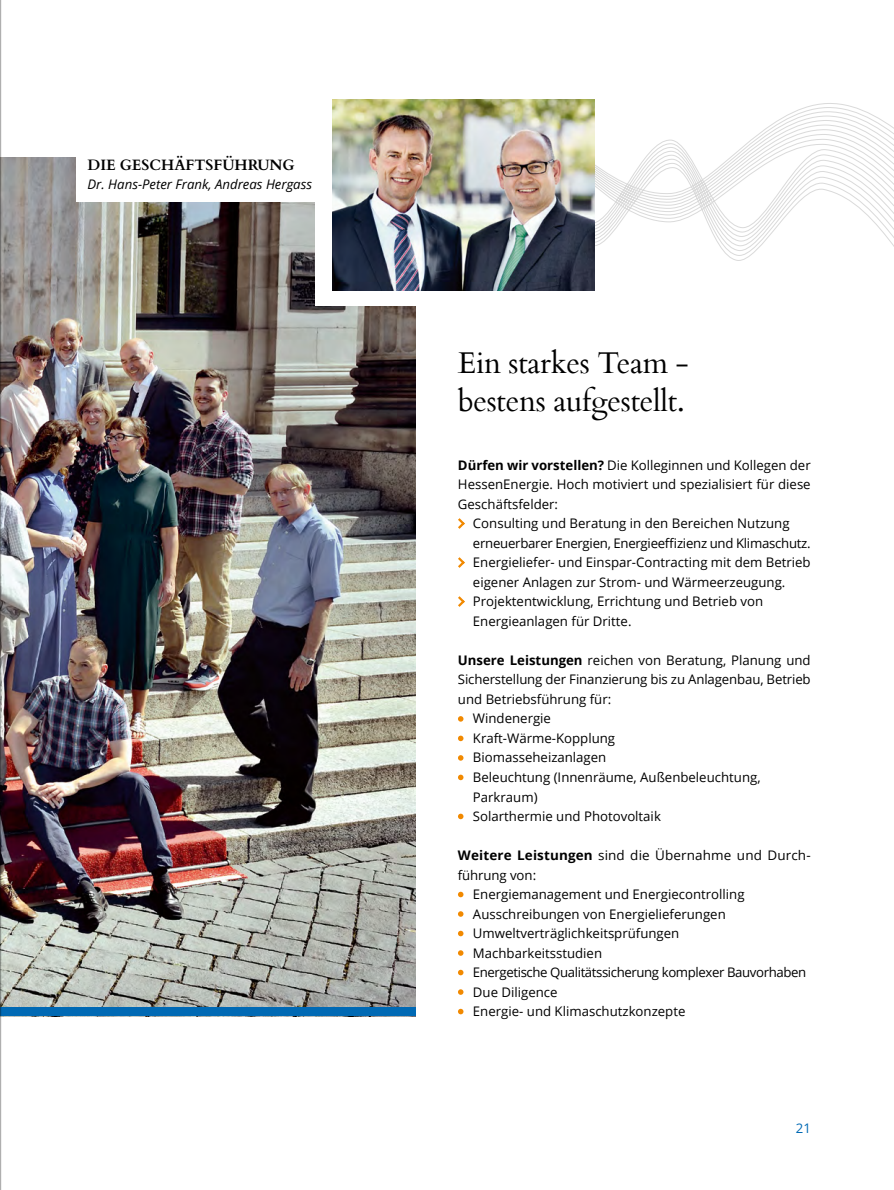
<style>
.page{position:relative;width:894px;height:1190px;background:#fff}
.page>*{position:absolute;margin:0;border:0;box-sizing:border-box;transform-origin:0 0}
.Einf__Abs{font:30px "Cardo";letter-spacing:-.01em;color:#000}
.t1{font:700 15px "Cardo";color:#000}
.t2{font:13.2px/19.5px "Open Sans";color:#000;text-align:justify}
.t3{font:13.2px "Open Sans";letter-spacing:-.02em;color:#000}
.t4{font:13.2px "Open Sans";letter-spacing:-.03em;color:#000}
.t5{font:italic 13.2px "Open Sans";color:#000}
.Einf__Abs-2{font:13.2px "Open Sans";color:#0069b4}
.s1{font-weight:700}
</style>
<div class="page">
<img style="left:1px;top:157px;width:414px;height:850px">
<div style="left:315px;top:138px;width:299px;height:167px;background:#fff"></div>
<svg style="left:594px;top:99px;width:300px;height:182px"></svg>
<div style="left:76px;top:149px;width:250px;height:53px;background:#fff"></div>
<img style="left:332px;top:99px;width:262px;height:191px">
<svg style="left:458px;top:518px;width:7px;height:11px"></svg>
<svg style="left:458px;top:557px;width:7px;height:11px"></svg>
<svg style="left:458px;top:596px;width:7px;height:11px"></svg>
<svg style="left:458px;top:716px;width:5px;height:5px"></svg>
<svg style="left:458px;top:735px;width:5px;height:6px"></svg>
<svg style="left:458px;top:755px;width:5px;height:5px"></svg>
<svg style="left:458px;top:774px;width:5px;height:6px"></svg>
<svg style="left:458px;top:813px;width:5px;height:6px"></svg>
<svg style="left:458px;top:891px;width:5px;height:6px"></svg>
<svg style="left:458px;top:911px;width:5px;height:5px"></svg>
<svg style="left:458px;top:930px;width:5px;height:6px"></svg>
<svg style="left:458px;top:950px;width:5px;height:5px"></svg>
<svg style="left:458px;top:969px;width:5px;height:6px"></svg>
<svg style="left:458px;top:989px;width:5px;height:5px"></svg>
<svg style="left:458px;top:1008px;width:5px;height:6px"></svg>
<div style="left:0;top:1007px;width:415px;height:8px;background:#0069b4"></div>
<hr style="left:0;top:0;width:1px;height:1189px;background:#000">
<p class="t1" style="left:87px;top:152px;width:209px">DIE GESCHÄFTSFÜHRUNG</p>
<p class="t5" style="left:87px;top:175px;width:226px">Dr. Hans-Peter Frank, Andreas Hergass</p>
<p class="Einf__Abs" style="left:458px;top:344px;width:233px">Ein starkes Team -</p>
<p class="Einf__Abs" style="left:458px;top:382px;width:228px">bestens aufgestellt.</p>
<p class="t2" style="left:458px;top:455px;width:354px"><span class="s1">Dürfen wir vorstellen?</span> Die Kolleginnen und Kollegen der HessenEnergie. Hoch motiviert und spezialisiert für diese Geschäftsfelder:</p>
<p class="t2" style="left:473px;top:513px;width:318px">Consulting und Beratung in den Bereichen Nutzung</p>
<p class="t3" style="left:473px;top:534px;width:339px">erneuerbarer Energien, Energieeffizienz und Klimaschutz.</p>
<p class="t2" style="left:473px;top:552px;width:339px">Energieliefer- und Einspar-Contracting mit dem Betrieb</p>
<p class="t2" style="left:473px;top:572px;width:314px">eigener Anlagen zur Strom- und Wärmeerzeugung.</p>
<p class="t2" style="left:473px;top:591px;width:292px">Projektentwicklung, Errichtung und Betrieb von</p>
<p class="t2" style="left:473px;top:611px;width:160px">Energieanlagen für Dritte.</p>
<p class="t2" style="left:458px;top:650px;width:354px"><span class="s1">Unsere Leistungen</span> reichen von Beratung, Planung und Sicherstellung der Finanzierung bis zu Anlagenbau, Betrieb und Betriebsführung für:</p>
<p class="t2" style="left:473px;top:708px;width:80px">Windenergie</p>
<p class="t2" style="left:473px;top:728px;width:144px">Kraft-Wärme-Kopplung</p>
<p class="t2" style="left:473px;top:747px;width:135px">Biomasseheizanlagen</p>
<p class="t2" style="left:473px;top:767px;width:289px">Beleuchtung (Innenräume, Außenbeleuchtung,</p>
<p class="t2" style="left:473px;top:786px;width:66px">Parkraum)</p>
<p class="t2" style="left:473px;top:806px;width:189px">Solarthermie und Photovoltaik</p>
<p class="t2" style="left:458px;top:845px;width:354px"><span class="s1">Weitere Leistungen</span> sind die Übernahme und Durch&shy;führung von:</p>
<p class="t2" style="left:473px;top:884px;width:273px">Energiemanagement und Energiecontrolling</p>
<p class="t2" style="left:473px;top:903px;width:254px">Ausschreibungen von Energielieferungen</p>
<p class="t2" style="left:473px;top:923px;width:208px">Umweltverträglichkeitsprüfungen</p>
<p class="t2" style="left:473px;top:942px;width:131px">Machbarkeitsstudien</p>
<p class="t4" style="left:473px;top:963px;width:335px">Energetische Qualitätssicherung komplexer Bauvorhaben</p>
<p class="t2" style="left:473px;top:981px;width:86px">Due Diligence</p>
<p class="t2" style="left:473px;top:1001px;width:214px">Energie- und Klimaschutzkonzepte</p>
<p class="Einf__Abs-2" style="left:796px;top:1119px;width:17px">21</p>
</div>
